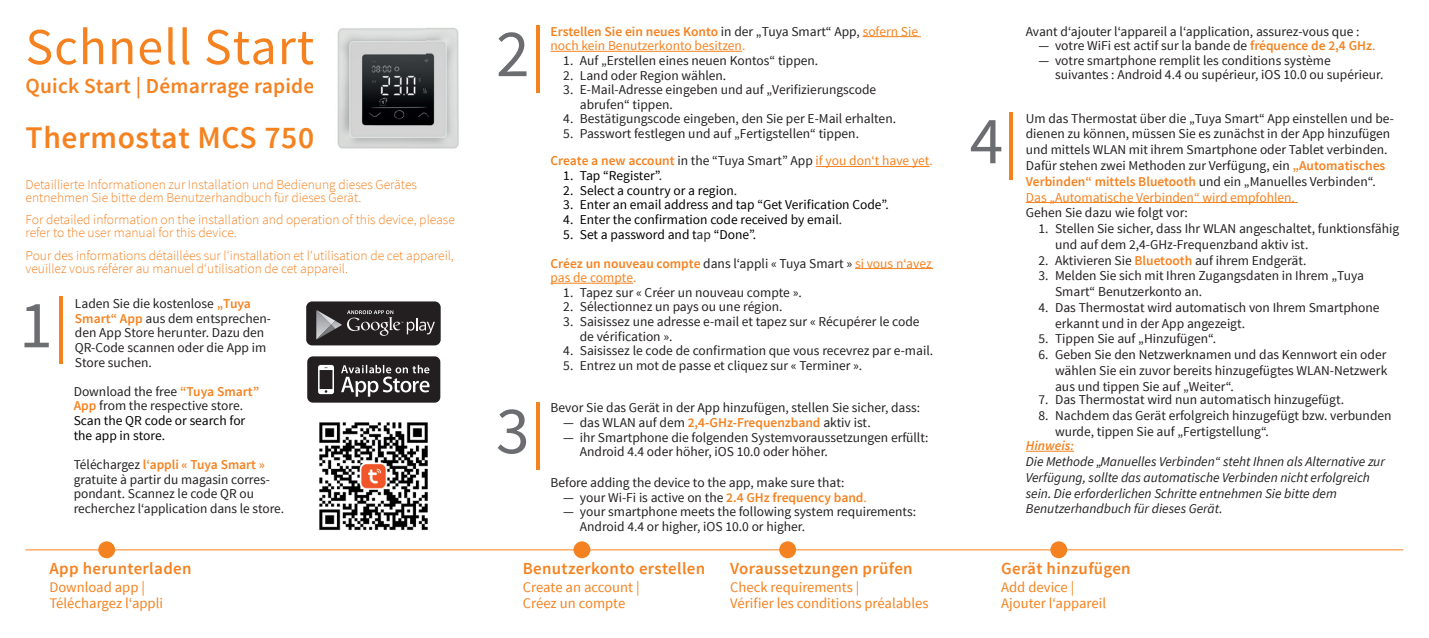
<style>
.page{position:relative;width:1429px;height:638px;background:#fff}
.page>*{position:absolute;margin:0;border:0;box-sizing:border-box;transform-origin:0 0}
.t1{font:67.5px "Source Sans Pro";color:#6c6d70}
.t2{font:51.75px "Source Sans Pro";letter-spacing:.02em;color:#f58220}
.t3{font:600 31.5px "Source Sans Pro";letter-spacing:.02em;color:#f58220}
.t4{font:600 21.38px "Source Sans Pro";letter-spacing:.01em;color:#f58220}
.t5{font:600 16.88px "Source Sans Pro";letter-spacing:.02em;color:#f58220}
.t6{font:14.62px/15.8px "Source Sans Pro";color:#f58220}
.t7{font:13.5px/14.6px "Source Sans Pro";color:#231f20}
.t8{font:300 13.5px/12.8px "Source Sans Pro";color:#f58220}
.t9{font:italic 13.5px/15.8px "Source Sans Pro";color:#231f20}
.t10{font:13.5px "Source Sans Pro";color:#000}
.t11{font:13.5px/14.6px "Source Sans Pro";color:#f58220}
.t12{font:italic 600 13.5px "Source Sans Pro";color:#f58220}
.s1{color:#f58220}
.s2{font-weight:600;color:#f58220}
.s3{color:#000}
.s4{font-weight:600}
.s5{color:#231f20}
</style>
<div class="page">
<img style="left:319px;top:422px;width:109px;height:108px">
<div style="left:306px;top:301px;width:135px;height:44px;background:#231f20;border-radius:6px"></div>
<svg style="left:316px;top:310px;width:119px;height:29px"></svg>
<svg style="left:307px;top:356px;width:133px;height:47px;background:#494647"></svg>
<hr style="left:26px;top:549px;width:1377px;height:1px;background:#f58220">
<div style="left:98px;top:541px;width:17px;height:17px;background:#f58220;border-radius:50%"></div>
<div style="left:573px;top:541px;width:17px;height:17px;background:#f58220;border-radius:50%"></div>
<div style="left:779px;top:541px;width:17px;height:17px;background:#f58220;border-radius:50%"></div>
<div style="left:1050px;top:541px;width:17px;height:17px;background:#f58220;border-radius:50%"></div>
<img style="left:337px;top:27px;width:122px;height:122px">
<hr style="left:862px;top:36px;width:59px;height:1px;background:#f58220">
<hr style="left:550px;top:51px;width:192px;height:1px;background:#f58220">
<hr style="left:1026px;top:202px;width:271px;height:1px;background:#f58220">
<hr style="left:1026px;top:451px;width:48px;height:1px;background:#f58220">
<hr style="left:815px;top:166px;width:114px;height:1px;background:#f58220">
<hr style="left:855px;top:268px;width:78px;height:1px;background:#f58220">
<hr style="left:550px;top:283px;width:83px;height:1px;background:#f58220">
<h2 class="t2" style="left:26px;top:15px;width:290px">Schnell Start</h2>
<h3 class="t4" style="left:26px;top:73px;width:290px">Quick Start | Démarrage rapide</h3>
<h3 class="t3" style="left:26px;top:118px;width:290px">Thermostat MCS 750</h3>
<p class="t8" style="left:26px;top:178px;width:393px">Detaillierte Informationen zur Installation und Bedienung dieses Gerätes entnehmen Sie bitte dem Benutzerhandbuch für dieses Gerät.</p>
<p class="t8" style="left:26px;top:213px;width:431px">For detailed information on the installation and operation of this device, please refer to the user manual for this device.</p>
<p class="t8" style="left:26px;top:250px;width:430px">Pour des informations détaillées sur l‘installation et l‘utilisation de cet appareil, veuillez vous référer au manuel d‘utilisation de cet appareil.</p>
<h1 class="t1" style="left:19px;top:283px;width:51px">1<span class="s1">|</span></h1>
<p class="t7" style="left:75px;top:296px;width:198px">Laden Sie die kostenlose <span class="s2">„Tuya<br>Smart“ App</span> aus dem entsprechen&shy;den App Store herunter. Dazu den<br>QR-Code scannen oder die App im<br>Store suchen.</p>
<p class="t7" style="left:74px;top:384px;width:187px">Download the free <span class="s2">“Tuya Smart”<br>App</span> from the respective store.<br><span class="s3">Scan the QR code or search for the app in store.</span></p>
<p class="t7" style="left:74px;top:457px;width:212px">Téléchargez <span class="s2">l‘appli « Tuya Smart » </span>gratuite à partir du magasin corres&shy;pondant. Scannez le code QR ou recherchez l‘application dans le store.</p>
<p class="t5" style="left:49px;top:558px;width:144px">App herunterladen</p>
<p class="t6" style="left:49px;top:579px;width:115px">Download app |<br>Téléchargez l‘appli</p>
<h1 class="t1" style="left:496px;top:12px;width:51px">2<span class="s1">|</span></h1>
<p class="t11" style="left:550px;top:24px;width:369px"><span class="s4">Erstellen Sie ein neues Konto</span> <span class="s5">in der „Tuya Smart“ App,</span> sofern Sie noch kein Benutzerkonto besitzen.</p>
<p class="t7" style="left:563px;top:53px;width:256px">1. Auf „Erstellen eines neuen Kontos“ tippen.</p>
<p class="t7" style="left:563px;top:68px;width:165px">2. Land oder Region wählen.</p>
<p class="t7" style="left:580px;top:83px;width:298px;text-indent:-16px">3. E-Mail-Adresse eingeben und auf „Verifizierungscode abrufen“ tippen.</p>
<p class="t7" style="left:563px;top:112px;width:334px">4. Bestätigungscode eingeben, den Sie per E-Mail erhalten.</p>
<p class="t7" style="left:563px;top:126px;width:297px">5. Passwort festlegen und auf „Fertigstellen“ tippen.</p>
<p class="t7" style="left:550px;top:154px;width:384px"><span class="s2">Create a new account</span> in the “Tuya Smart” App <span class="s1">if you don‘t have yet.</span></p>
<p class="t10" style="left:563px;top:167px;width:100px">1. Tap “Register”<span class="s5">.</span></p>
<p class="t10" style="left:563px;top:182px;width:175px">2. Select a country or a region<span class="s5">.</span></p>
<p class="t10" style="left:563px;top:196px;width:327px">3. Enter an email address and tap “Get Verification Code”.</p>
<p class="t10" style="left:563px;top:211px;width:280px">4. Enter the confirmation code received by email<span class="s5">.</span></p>
<p class="t10" style="left:563px;top:226px;width:194px">5. Set a password and t<span class="s5">ap</span> “Done”.</p>
<p class="t11" style="left:550px;top:256px;width:383px"><span class="s4">Créez un nouveau compte</span> <span class="s5">dans l‘appli « Tuya Smart »</span> si vous n‘avez pas de compte.</p>
<p class="t7" style="left:563px;top:285px;width:240px">1. Tapez sur « Créer un nouveau compte ».</p>
<p class="t7" style="left:563px;top:300px;width:221px">2. Sélectionnez un pays ou une région.</p>
<p class="t7" style="left:580px;top:314px;width:341px;text-indent:-16px">3. Saisissez une adresse e-mail et tapez sur « Récupérer le code de vérification ».</p>
<p class="t7" style="left:563px;top:344px;width:371px">4. Saisissez le code de confirmation que vous recevrez par e-mail.</p>
<p class="t7" style="left:563px;top:358px;width:300px">5. Entrez un mot de passe et cliquez sur « Terminer ».</p>
<h1 class="t1" style="left:496px;top:389px;width:51px">3<span class="s1">|</span></h1>
<p class="t7" style="left:550px;top:401px;width:371px">Bevor Sie das Gerät in der App hinzufügen, stellen Sie sicher, dass:</p>
<p class="t7" style="left:563px;top:415px;width:309px">— das WLAN auf dem <span class="s2">2,4-GHz-Frequenzband</span> aktiv ist.</p>
<p class="t7" style="left:580px;top:430px;width:350px;text-indent:-16px">— ihr Smartphone die folgenden Systemvoraussetzungen erfüllt:<br>Android 4.4 oder höher, iOS 10.0 oder höher.</p>
<p class="t7" style="left:550px;top:475px;width:295px">Before adding the device to the app, make sure that:</p>
<p class="t7" style="left:563px;top:490px;width:305px">— your Wi-Fi is active on the <span class="s2">2.4 GHz frequency band</span><span class="s1">.</span></p>
<p class="t7" style="left:580px;top:505px;width:338px;text-indent:-16px">— your smartphone meets the following system requirements:<br>Android 4.4 or higher, iOS 10.0 or higher.</p>
<p class="t5" style="left:523px;top:558px;width:184px">Benutzerkonto erstellen</p>
<p class="t6" style="left:523px;top:579px;width:118px">Create an account |<br>Créez un compte</p>
<p class="t5" style="left:730px;top:558px;width:184px">Voraussetzungen prüfen</p>
<p class="t6" style="left:730px;top:579px;width:200px">Check requirements |<br>Vérifier les conditions préalables</p>
<h1 class="t1" style="left:969px;top:99px;width:51px">4<span class="s1">|</span></h1>
<p class="t7" style="left:1026px;top:24px;width:335px">Avant d‘ajouter l‘appareil a l‘application, assurez-vous que :</p>
<p class="t7" style="left:1038px;top:39px;width:338px">— votre WiFi est actif sur la bande de <span class="s2">fréquence de 2,4 GHz</span><span class="s1">.</span></p>
<p class="t7" style="left:1055px;top:53px;width:330px;text-indent:-16px">— votre smartphone remplit les conditions système suivantes : Android 4.4 ou supérieur, iOS 10.0 ou supérieur.</p>
<p class="t7" style="left:1026px;top:111px;width:369px;line-height:15.8px">Um das Thermostat über die „Tuya Smart“ App einstellen und be&shy;dienen zu können, müssen Sie es zunächst in der App hinzufügen und mittels WLAN mit ihrem Smartphone oder Tablet verbinden.<br>Dafür stehen zwei Methoden zur Verfügung, ein <span class="s2">„Automatisches Verbinden“ mittels Bluetooth</span> und ein „Manuelles Verbinden“.<br><span class="s1">Das „Automatische Verbinden“ wird empfohlen.</span></p>
<p class="t7" style="left:1026px;top:206px;width:163px">Gehen Sie dazu wie folgt vor:</p>
<p class="t7" style="left:1055px;top:221px;width:346px;line-height:15.8px;text-indent:-16px">1. Stellen Sie sicher, dass Ihr WLAN angeschaltet, funktionsfähig und auf dem 2,4-GHz-Frequenzband aktiv ist.</p>
<p class="t7" style="left:1038px;top:253px;width:269px">2. Aktivieren Sie <span class="s2">Bluetooth</span> auf ihrem Endgerät.</p>
<p class="t7" style="left:1055px;top:268px;width:310px;line-height:15.8px;text-indent:-16px">3. Melden Sie sich mit Ihren Zugangsdaten in Ihrem „Tuya<br>Smart“ Benutzerkonto an.</p>
<p class="t7" style="left:1055px;top:300px;width:326px;line-height:15.8px;text-indent:-16px">4. Das Thermostat wird automatisch von Ihrem Smartphone erkannt und in der App angezeigt.</p>
<p class="t7" style="left:1038px;top:332px;width:179px">5. Tippen Sie auf „Hinzufügen“.</p>
<p class="t7" style="left:1055px;top:347px;width:334px;line-height:15.8px;text-align:justify;text-indent:-16px">6. Geben Sie den Netzwerknamen und das Kennwort ein oder wählen Sie ein zuvor bereits hinzugefügtes WLAN-Netzwerk aus und tippen Sie auf „Weiter“.</p>
<p class="t7" style="left:1038px;top:392px;width:307px">7. Das Thermostat wird nun automatisch hinzugefügt.</p>
<p class="t7" style="left:1055px;top:408px;width:338px;line-height:15.8px;text-indent:-16px">8. Nachdem das Gerät erfolgreich hinzugefügt bzw. verbunden wurde, tippen Sie auf „Fertigstellung“.</p>
<p class="t12" style="left:1026px;top:437px;width:50px">Hinweis:</p>
<p class="t9" style="left:1026px;top:454px;width:361px">Die Methode „Manuelles Verbinden“ steht Ihnen als Alternative zur Verfügung, sollte das automatische Verbinden nicht erfolgreich sein. Die erforderlichen Schritte entnehmen Sie bitte dem Benutzerhandbuch für dieses Gerät.</p>
<p class="t5" style="left:1001px;top:558px;width:131px">Gerät hinzufügen</p>
<p class="t6" style="left:1001px;top:579px;width:106px">Add device |<br>Ajouter l‘appareil</p>
</div>
